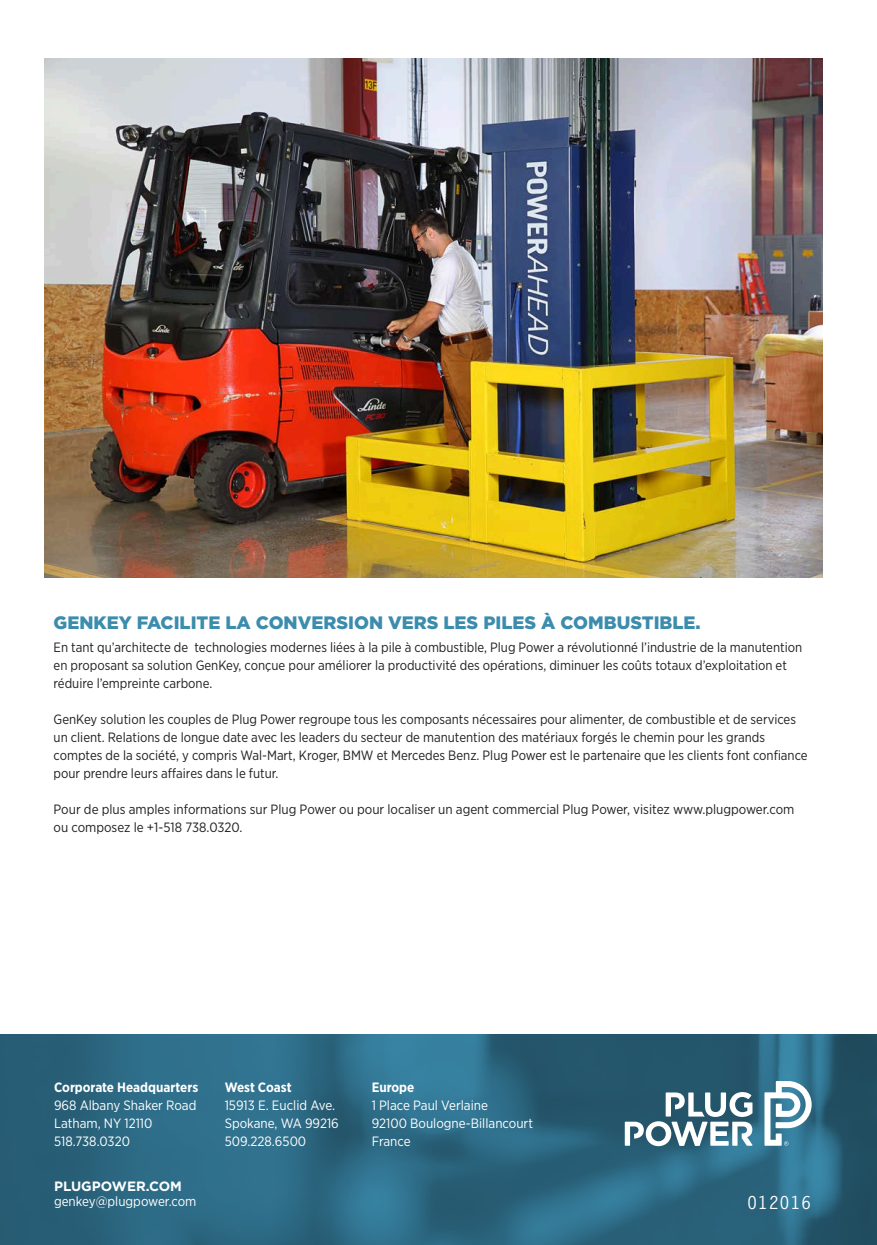
<style>
.page{position:relative;width:877px;height:1245px;background:#fff}
.page>*{position:absolute;margin:0;border:0;box-sizing:border-box;transform-origin:0 0}
.Copy_Headline{font:900 18px "Gotham";color:#3c8cad}
.t1{font:700 18px "Letter Gothic Std";color:#fff}
.Copy_Body{font:13.5px/18px "Gotham Narrow";color:#231f20}
.Footer_Info{font:13.5px "Gotham Narrow";color:#fff}
.Body_SpecSheet{font:13.5px/18px "Gotham Narrow";color:#fff}
.Body_SpecSheet-2{font:700 13.5px "Gotham Narrow";color:#fff}
.t2{font:700 13.5px "Gotham";color:#fff}
</style>
<div class="page">
<img style="left:0;top:1034px;width:877px;height:211px">
<svg style="left:625px;top:1092px;width:127px;height:54px"></svg>
<svg style="left:764px;top:1081px;width:48px;height:65px"></svg>
<img style="left:45px;top:59px;width:777px;height:518px">
<p class="Copy_Headline" style="left:54px;top:610px;width:648px">GENKEY FACILITE LA CONVERSION VERS LES PILES À COMBUSTIBLE.</p>
<p class="Copy_Body" style="left:54px;top:637px;width:750px">En tant qu’architecte de technologies modernes liées à la pile à combustible, Plug Power a révolutionné l’industrie de la manutention en proposant sa solution GenKey, conçue pour améliorer la productivité des opérations, diminuer les coûts totaux d’exploitation et réduire l’empreinte carbone.</p>
<p class="Copy_Body" style="left:54px;top:709px;width:755px">GenKey solution les couples de Plug Power regroupe tous les composants nécessaires pour alimenter, de combustible et de services un client. Relations de longue date avec les leaders du secteur de manutention des matériaux forgés le chemin pour les grands comptes de la société, y compris Wal-Mart, Kroger, BMW et Mercedes Benz. Plug Power est le partenaire que les clients font confiance pour prendre leurs affaires dans le futur.</p>
<p class="Copy_Body" style="left:54px;top:799px;width:742px">Pour de plus amples informations sur Plug Power ou pour localiser un agent commercial Plug Power, visitez www.plugpower.com ou composez le +1-518 738.0320.</p>
<p class="Body_SpecSheet-2" style="left:54px;top:1079px;width:146px">Corporate Headquarters</p>
<p class="Footer_Info" style="left:54px;top:1097px;width:144px">968 Albany Shaker Road</p>
<p class="Footer_Info" style="left:54px;top:1115px;width:100px">Latham, NY 12110</p>
<p class="Footer_Info" style="left:54px;top:1133px;width:77px">518.738.0320</p>
<p class="t2" style="left:54px;top:1177px;width:130px">PLUGPOWER.COM</p>
<p class="Body_SpecSheet-2" style="left:225px;top:1079px;width:68px">West Coast</p>
<p class="Footer_Info" style="left:225px;top:1097px;width:112px">15913 E. Euclid Ave.</p>
<p class="Footer_Info" style="left:225px;top:1115px;width:116px">Spokane, WA 99216</p>
<p class="Footer_Info" style="left:225px;top:1133px;width:83px">509.228.6500</p>
<p class="Body_SpecSheet-2" style="left:372px;top:1078px;width:44px">Europe</p>
<p class="Body_SpecSheet" style="left:372px;top:1096px;width:118px">1 Place Paul Verlaine</p>
<p class="Body_SpecSheet" style="left:372px;top:1114px;width:163px">92100 Boulogne-Billancourt<br>France</p>
<p class="Footer_Info" style="left:54px;top:1193px;width:144px">genkey@plugpower.com</p>
<p class="t1" style="left:747px;top:1192px;width:66px">012016</p>
</div>
